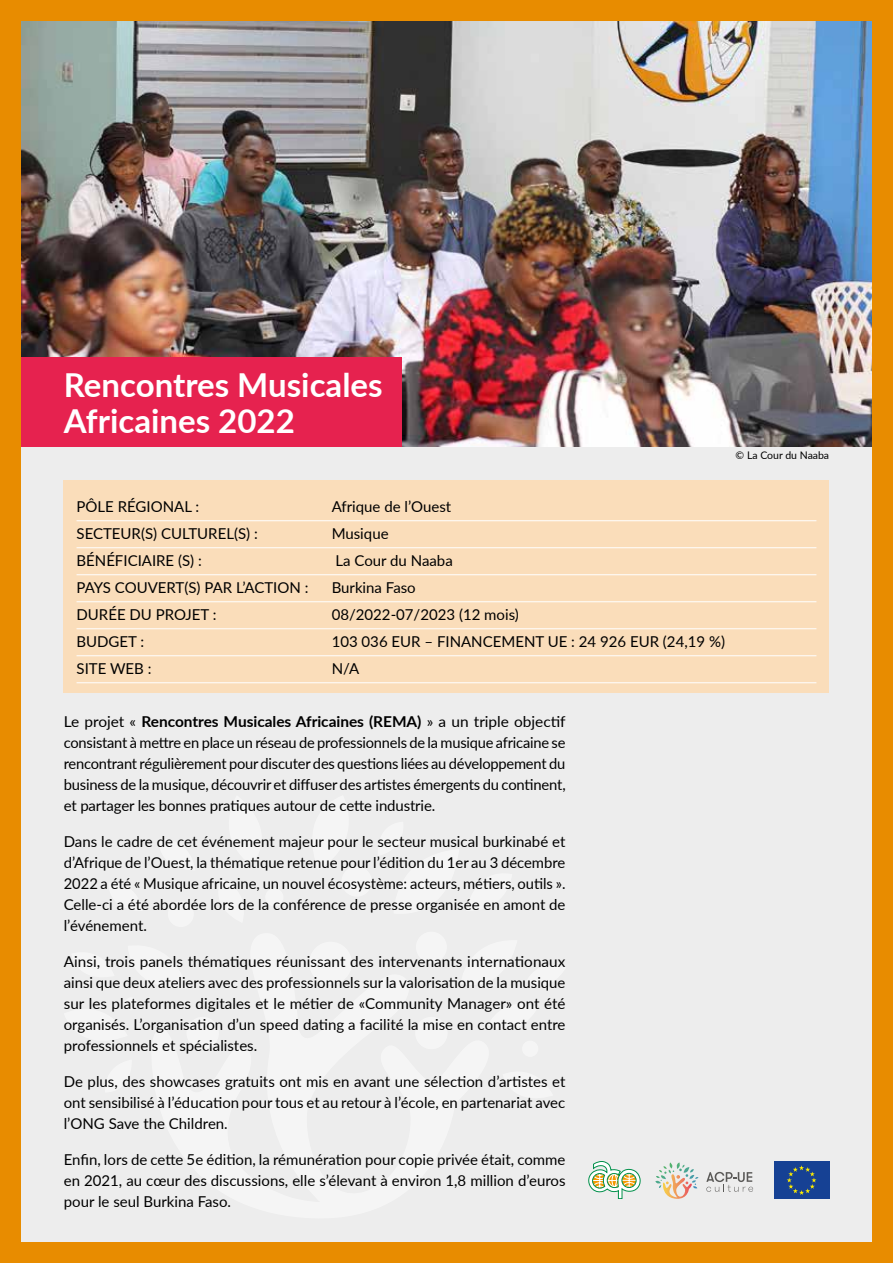
<style>
.page{position:relative;width:893px;height:1263px;background:#e88c00}
.page>*{position:absolute;margin:0;border:0;box-sizing:border-box;transform-origin:0 0}
.t1{font:700 33px/36px "Lato";color:#fff}
.t2{font:15px/21px "Lato";color:#000;text-align:justify}
.t3{font:10.5px "Lato";color:#000}
.s1{font-weight:700}
</style>
<div class="page">
<div style="left:21px;top:21px;width:851px;height:1221px;background:#ededed"></div>
<div style="left:187px;top:1017px;width:32px;height:32px;background:#f5f5f5;border-radius:50%"></div>
<div style="left:309px;top:942px;width:43px;height:42px;background:#f5f5f5;border-radius:50%"></div>
<div style="left:415px;top:1017px;width:33px;height:32px;background:#f5f5f5;border-radius:50%"></div>
<div style="left:265px;top:888px;width:18px;height:18px;background:#f5f5f5;border-radius:50%"></div>
<div style="left:168px;top:901px;width:26px;height:26px;background:#f5f5f5;border-radius:50%"></div>
<div style="left:125px;top:997px;width:13px;height:13px;background:#f5f5f5;border-radius:50%"></div>
<div style="left:416px;top:932px;width:31px;height:30px;background:#f5f5f5;border-radius:50%"></div>
<div style="left:341px;top:866px;width:31px;height:31px;background:#f5f5f5;border-radius:50%"></div>
<div style="left:522px;top:1041px;width:16px;height:16px;background:#f5f5f5;border-radius:50%"></div>
<div style="left:64px;top:480px;width:765px;height:213px;background:#faddba"></div>
<hr style="left:77px;top:520px;width:739px;height:1px;background:#fff">
<hr style="left:77px;top:547px;width:739px;height:1px;background:#fff">
<hr style="left:77px;top:574px;width:739px;height:1px;background:#fff">
<hr style="left:77px;top:601px;width:739px;height:1px;background:#fff">
<hr style="left:77px;top:628px;width:739px;height:1px;background:#fff">
<hr style="left:77px;top:655px;width:739px;height:1px;background:#fff">
<hr style="left:77px;top:682px;width:739px;height:1px;background:#fff">
<svg style="left:588px;top:1161px;width:52px;height:38px"></svg>
<div style="left:774px;top:1162px;width:55px;height:37px;background:#164194"></div>
<svg style="left:787px;top:1165px;width:29px;height:30px"></svg>
<svg style="left:706px;top:1172px;width:47px;height:20px"></svg>
<svg style="left:655px;top:1162px;width:43px;height:37px"></svg>
<img style="left:21px;top:21px;width:851px;height:425px">
<div style="left:21px;top:357px;width:381px;height:89px;background:#e6224f"></div>
<h1 class="t1" style="left:64px;top:366px;width:320px">Rencontres Musicales<br>Africaines 2022</h1>
<p class="t3" style="left:736px;top:448px;width:95px">© La Cour du Naaba</p>
<p class="t2" style="left:77px;top:495px;width:124px">PÔLE RÉGIONAL :</p>
<p class="t2" style="left:332px;top:495px;width:121px">Afrique de l’Ouest</p>
<p class="t2" style="left:77px;top:522px;width:183px">SECTEUR(S) CULTUREL(S) :</p>
<p class="t2" style="left:332px;top:522px;width:58px">Musique</p>
<p class="t2" style="left:77px;top:549px;width:127px">BÉNÉFICIAIRE (S) :</p>
<p class="t2" style="left:335px;top:549px;width:119px">La Cour du Naaba</p>
<p class="t2" style="left:77px;top:576px;width:233px">PAYS COUVERT(S) PAR L’ACTION :</p>
<p class="t2" style="left:332px;top:576px;width:86px">Burkina Faso</p>
<p class="t2" style="left:77px;top:603px;width:142px">DURÉE DU PROJET :</p>
<p class="t2" style="left:332px;top:603px;width:189px">08/2022-07/2023 (12 mois)</p>
<p class="t2" style="left:77px;top:630px;width:69px">BUDGET :</p>
<p class="t2" style="left:332px;top:630px;width:395px">103 036 EUR – FINANCEMENT UE : 24 926 EUR (24,19 %)</p>
<p class="t2" style="left:77px;top:657px;width:76px">SITE WEB :</p>
<p class="t2" style="left:332px;top:657px;width:29px">N/A</p>
<p class="t2" style="left:64px;top:710px;width:503px">Le projet « <span class="s1">Rencontres Musicales Africaines (REMA)</span> » a un triple objectif consistant à mettre en place un réseau de professionnels de la musique africaine se rencontrant régulièrement pour discuter des questions liées au développement du business de la musique, découvrir et diffuser des artistes émergents du continent, et partager les bonnes pratiques autour de cette industrie.</p>
<p class="t2" style="left:64px;top:830px;width:503px">Dans le cadre de cet événement majeur pour le secteur musical burkinabé et d’Afrique de l’Ouest, la thématique retenue pour l’édition du 1er au 3 décembre 2022 a été « Musique africaine, un nouvel écosystème: acteurs, métiers, outils ».<br>Celle-ci a été abordée lors de la conférence de presse organisée en amont de l’événement.</p>
<p class="t2" style="left:64px;top:950px;width:503px">Ainsi, trois panels thématiques réunissant des intervenants internationaux ainsi que deux ateliers avec des professionnels sur la valorisation de la musique sur les plateformes digitales et le métier de «Community Manager» ont été organisés. L’organisation d’un speed dating a facilité la mise en contact entre professionnels et spécialistes.</p>
<p class="t2" style="left:64px;top:1070px;width:503px">De plus, des showcases gratuits ont mis en avant une sélection d’artistes et ont sensibilisé à l’éducation pour tous et au retour à l’école, en partenariat avec l’ONG Save the Children.</p>
<p class="t2" style="left:64px;top:1148px;width:503px">Enfin, lors de cette 5e édition, la rémunération pour copie privée était, comme en 2021, au cœur des discussions, elle s’élevant à environ 1,8 million d’euros pour le seul Burkina Faso.</p>
</div>
